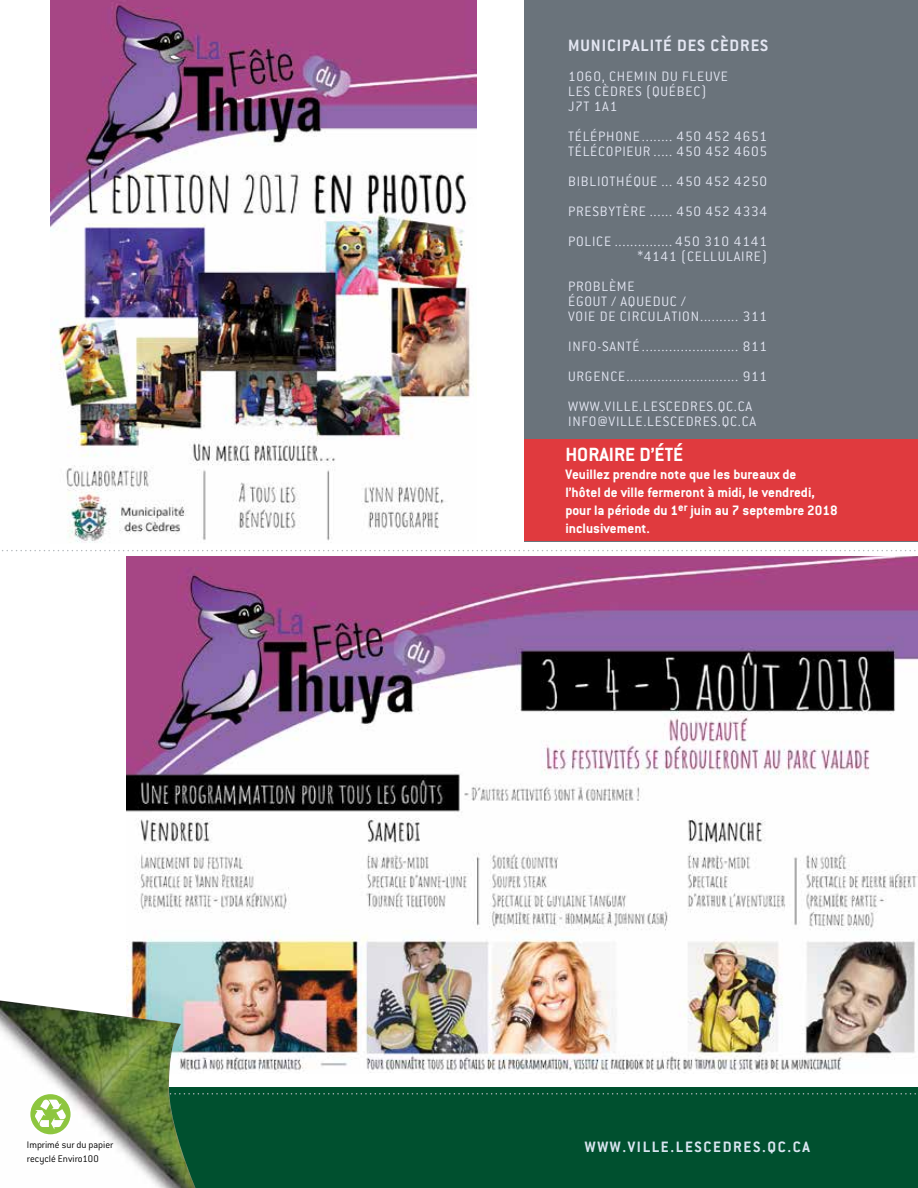
<style>
.page{position:relative;width:918px;height:1188px;background:#fff}
.page>*{position:absolute;margin:0;border:0;box-sizing:border-box;transform-origin:0 0}
.t1{font:700 21px "Conduit ITC";color:#fff}
.t2{font:700 18px "Conduit ITC";letter-spacing:.05em;color:#e3e6f2}
.t3{font:700 16.5px "Conduit ITC";letter-spacing:.1em;color:#d9e5f0}
.t4{font:300 15px/15px "Conduit ITC";letter-spacing:.05em;color:#e3e6f2}
.t5{font:700 15px/18px "Conduit ITC";color:#fff}
.t6{font:300 10.5px "Conduit ITC";color:#000}
</style>
<div class="page">
<img style="left:50px;top:0;width:426px;height:543px">
<img style="left:126px;top:557px;width:792px;height:517px">
<div style="left:0;top:1088px;width:918px;height:100px;background:#00502f"></div>
<img style="left:0;top:1000px;width:195px;height:188px">
<svg style="left:8px;top:1093px;width:908px;height:41px"></svg>
<svg style="left:2px;top:550px;width:914px;height:1px"></svg>
<div style="left:525px;top:0;width:393px;height:541px;background:#6a737b"></div>
<div style="left:525px;top:440px;width:393px;height:101px;background:#e03a3e"></div>
<p class="t2" style="left:568px;top:35px;width:201px">MUNICIPALITÉ DES CÈDRES</p>
<p class="t4" style="left:568px;top:69px;width:162px">1060, CHEMIN DU FLEUVE<br>LES CÈDRES (QUÉBEC)<br>J7T 1A1</p>
<p class="t4" style="left:568px;top:129px;width:200px">TÉLÉPHONE........ 450 452 4651<br>TÉLÉCOPIEUR ..... 450 452 4605</p>
<p class="t4" style="left:568px;top:166px;width:200px;line-height:30px;text-align:justify">BIBLIOTHÉQUE ... 450 452 4250<br>PRESBYTÈRE ...... 450 452 4334<br>POLICE ............... 450 310 4141</p>
<p class="t4" style="left:637px;top:249px;width:131px">*4141 (CELLULAIRE)</p>
<p class="t4" style="left:568px;top:279px;width:200px">PROBLÈME<br>ÉGOUT / AQUEDUC /<br>VOIE DE CIRCULATION.......... 311</p>
<p class="t4" style="left:568px;top:331px;width:200px;line-height:30px;text-align:justify">INFO-SANTÉ......................... 811<br>URGENCE............................. 911<br>WWW.VILLE.LESCEDRES.QC.CA</p>
<p class="t4" style="left:568px;top:414px;width:190px">INFO@VILLE.LESCEDRES.QC.CA</p>
<h1 class="t1" style="left:565px;top:442px;width:119px">HORAIRE D’ÉTÉ</h1>
<p class="t5" style="left:565px;top:465px;width:274px">Veuillez prendre note que les bureaux de<br>l’hôtel de ville fermeront à midi, le vendredi, pour la période du 1<sup>er</sup> juin au 7 septembre 2018 inclusivement.</p>
<p class="t6" style="left:27px;top:1139px;width:88px">Imprimé sur du papier</p>
<p class="t3" style="left:585px;top:1137px;width:227px">WWW.VILLE.LESCEDRES.QC.CA</p>
<p class="t6" style="left:27px;top:1153px;width:73px">recyclé Enviro100</p>
</div>
